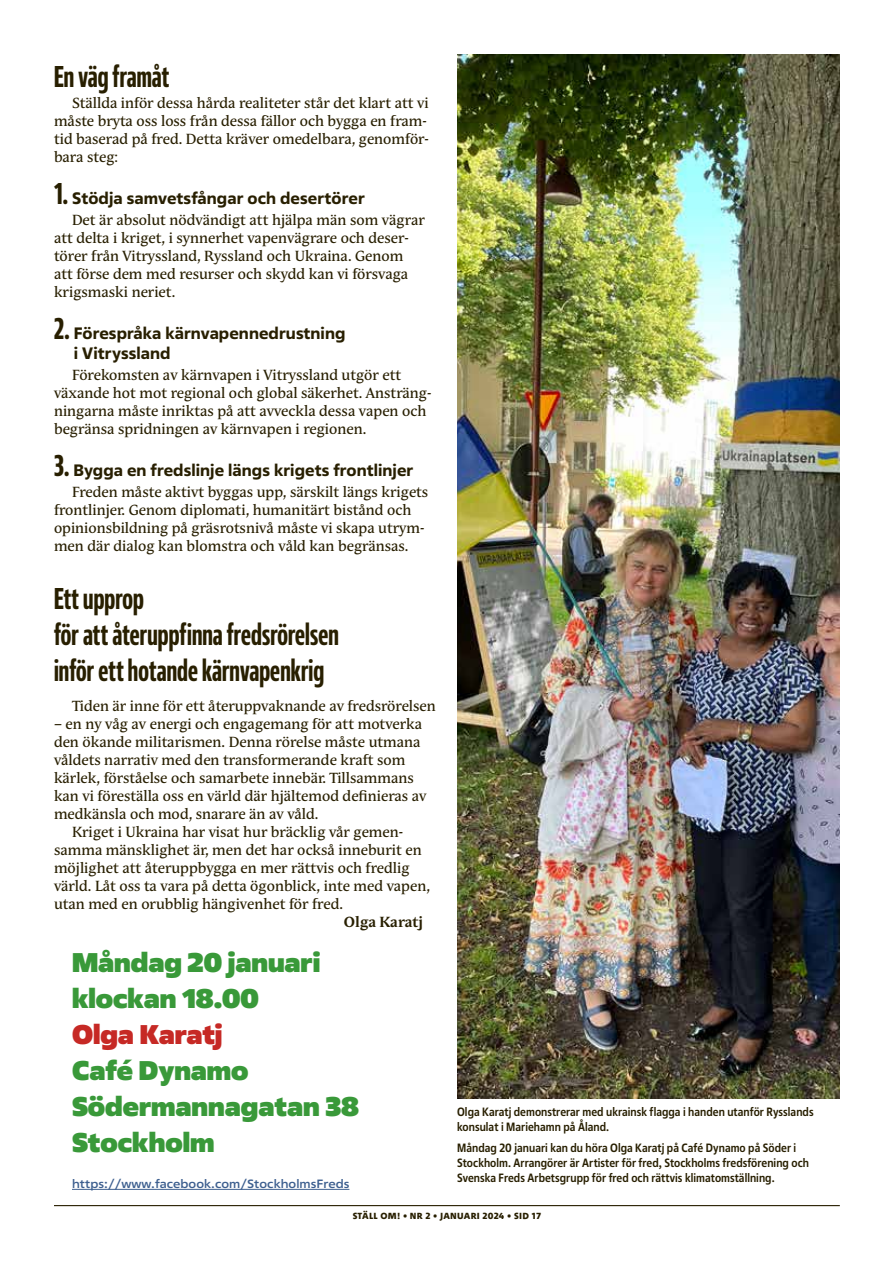
<style>
.page{position:relative;width:893px;height:1263px;background:#fff}
.page>*{position:absolute;margin:0;border:0;box-sizing:border-box;transform-origin:0 0}
.t1{font:500 extra-condensed 30px/36px "Fact";letter-spacing:.005em;color:#281f00}
.t2{font:900 27px/36px "Fact";color:#399939}
.t3{font:900 27px "Fact";color:#c62925}
.t4{font:700 16.5px/19.8px "Fact";letter-spacing:.005em;color:#281f00}
.t5{font:14.55px/18px "Andulka Text Pro";color:#281f00}
.t6{font:700 14.55px "Andulka Text Pro";color:#281f00}
.t7{font:500 condensed 12px/15px "Fact";letter-spacing:.005em;color:#281f00}
.t8{font:500 semi-expanded 12px "Fact";letter-spacing:.005em;color:#3d5f8f}
.t9{font:800 9px "Between 3";letter-spacing:.03em;color:#281f00}
.s1{font-weight:500;font-stretch:extra-condensed;font-size:30px}
</style>
<div class="page">
<hr style="left:54px;top:1205px;width:786px;height:1px;background:#281f00">
<img style="left:457px;top:54px;width:383px;height:1044px">
<hr style="left:72px;top:1189px;width:277px;height:1px;background:#3d5f8f">
<h1 class="t1" style="left:54px;top:58px;width:117px">En väg framåt</h1>
<p class="t5" style="left:54px;top:94px;width:376px;text-indent:18px">Ställda inför dessa hårda realiteter står det klart att vi måste bryta oss loss från dessa fällor och bygga en fram&shy;tid baserad på fred. Detta kräver omedelbara, genomför&shy;bara steg:</p>
<p class="t4" style="left:54px;top:188px;width:312px"><span class="s1">1.</span> Stödja samvetsfångar och desertörer</p>
<p class="t5" style="left:54px;top:211px;width:372px;text-indent:18px">Det är absolut nödvändigt att hjälpa män som vägrar att delta i kriget, i synnerhet vapenvägrare och deser&shy;törer från Vitryssland, Ryssland och Ukraina. Genom att förse dem med resurser och skydd kan vi försvaga krigsmaski neriet.</p>
<p class="t4" style="left:74px;top:323px;width:273px;text-indent:-20px"><span class="s1">2.</span> Förespråka kärnvapennedrustning i Vitryssland</p>
<p class="t5" style="left:54px;top:366px;width:379px;text-indent:18px">Förekomsten av kärnvapen i Vitryssland utgör ett växande hot mot regional och global säkerhet. Ansträng&shy;ningarna måste inriktas på att avveckla dessa vapen och begränsa spridningen av kärnvapen i regionen.</p>
<p class="t4" style="left:54px;top:460px;width:361px"><span class="s1">3.</span> Bygga en fredslinje längs krigets frontlinjer</p>
<p class="t5" style="left:54px;top:483px;width:376px;text-indent:18px">Freden måste aktivt byggas upp, särskilt längs krigets frontlinjer. Genom diplomati, humanitärt bistånd och opinionsbildning på gräsrotsnivå måste vi skapa utrym&shy;men där dialog kan blomstra och våld kan begränsas.</p>
<h1 class="t1" style="left:54px;top:580px;width:286px">Ett upprop<br>för att återuppfinna fredsrörelsen inför ett hotande kärnvapenkrig</h1>
<p class="t5" style="left:72px;top:697px;width:365px">Tiden är inne för ett återuppvaknande av fredsrörelsen</p>
<p class="t5" style="left:54px;top:715px;width:370px">– en ny våg av energi och engagemang för att motverka</p>
<p class="t5" style="left:54px;top:733px;width:368px">den ökande militarismen. Denna rörelse måste utmana</p>
<p class="t5" style="left:54px;top:751px;width:353px">våldets narrativ med den transformerande kraft som</p>
<p class="t5" style="left:54px;top:769px;width:361px">kärlek, förståelse och samarbete innebär. Tillsammans</p>
<p class="t5" style="left:54px;top:787px;width:374px">kan vi föreställa oss en värld där hjältemod definieras av</p>
<p class="t5" style="left:54px;top:805px;width:266px">medkänsla och mod, snarare än av våld.</p>
<p class="t5" style="left:72px;top:823px;width:333px">Kriget i Ukraina har visat hur bräcklig vår gemen-</p>
<p class="t5" style="left:54px;top:841px;width:369px">samma mänsklighet är, men det har också inneburit en</p>
<p class="t5" style="left:54px;top:859px;width:357px">möjlighet att återuppbygga en mer rättvis och fredlig</p>
<p class="t5" style="left:54px;top:877px;width:378px">värld. Låt oss ta vara på detta ögonblick, inte med vapen,</p>
<p class="t5" style="left:54px;top:895px;width:290px">utan med en orubblig hängivenhet för fred.</p>
<p class="t6" style="left:344px;top:913px;width:81px">Olga Karatj</p>
<h2 class="t2" style="left:72px;top:944px;width:250px">Måndag 20 januari klockan 18.00</h2>
<h2 class="t3" style="left:72px;top:1016px;width:152px">Olga Karatj</h2>
<h2 class="t2" style="left:72px;top:1052px;width:289px">Café Dynamo<br>Södermannagatan 38<br>Stockholm</h2>
<p class="t8" style="left:72px;top:1176px;width:279px">https://www.facebook.com/StockholmsFreds</p>
<p class="t7" style="left:457px;top:1104px;width:358px">Olga Karatj demonstrerar med ukrainsk flagga i handen utanför Rysslands konsulat i Mariehamn på Åland.</p>
<p class="t7" style="left:457px;top:1140px;width:353px">Måndag 20 januari kan du höra Olga Karatj på Café Dynamo på Söder i<br>Stockholm. Arrangörer är Artister för fred, Stockholms fredsförening och<br>Svenska Freds Arbetsgrupp för fred och rättvis klimatomställning.</p>
<p class="t9" style="left:353px;top:1210px;width:190px">STÄLL OM! • NR 2 • JANUARI 2024 • SID 17</p>
</div>
